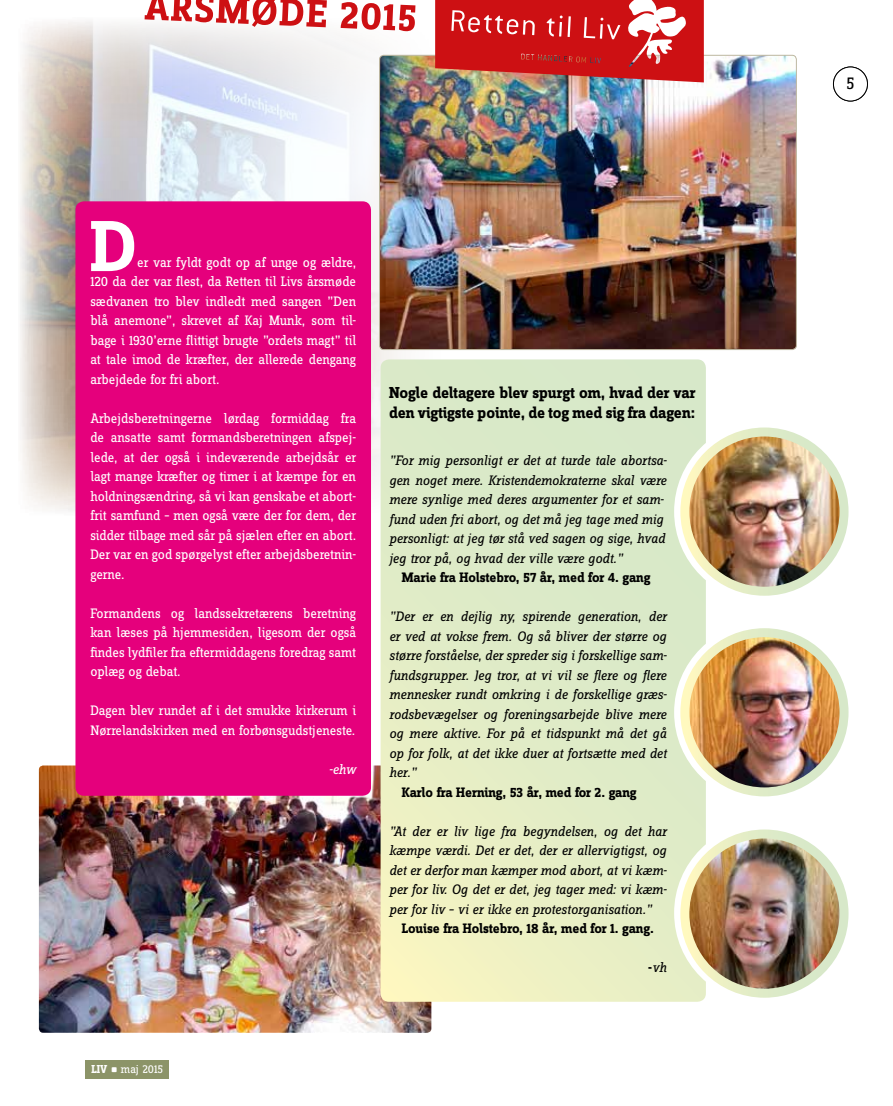
<style>
.page{position:relative;width:893px;height:1106px;background:#fff}
.page>*{position:absolute;margin:0;border:0;box-sizing:border-box;transform-origin:0 0}
.t1{font:700 75px "Zine Slab Dis OT";color:#fff}
.t2{font:18px "Zine Slab Dis OT";color:#000}
.t3{font:700 16.5px/20.2px "Zine Slab Dis OT";letter-spacing:-.01em;color:#000}
.t4{font:14.25px/19.5px "Zine Slab Dis OT";letter-spacing:-.01em;color:#fff;text-align:justify}
.t5{font:italic 14.25px/19.5px "Zine Slab Dis OT";letter-spacing:-.01em;color:#000;text-align:justify}
.t6{font:700 14.25px "Zine Slab Dis OT";letter-spacing:-.005em;color:#000}
.t7{font:italic 14.25px "Zine Slab Dis OT";color:#fff}
.t8{font:12px "Zine Slab Dis OT";letter-spacing:-.01em;color:#fff}
.s1{font-weight:700;font-style:normal}
.s2{font-weight:700}
.s3{font-family:"Agency FB";font-size:16.5px}
</style>
<div class="page">
<img style="left:20px;top:17px;width:415px;height:499px">
<img style="left:39px;top:765px;width:392px;height:267px">
<svg style="left:381px;top:359px;width:325px;height:642px"></svg>
<div style="left:75px;top:201px;width:296px;height:594px;background:#e5007c;border-radius:9px"></div>
<div style="left:674px;top:822px;width:180px;height:181px;border:10px solid #fff;border-radius:50%"></div>
<svg style="left:679px;top:426px;width:171px;height:171px"></svg>
<div style="left:674px;top:421px;width:180px;height:181px;border:10px solid #fff;border-radius:50%"></div>
<img style="left:685px;top:432px;width:159px;height:159px;border-radius:80px">
<div style="left:680px;top:427px;width:168px;height:168px;border:9px solid #fff;border-radius:50%"></div>
<img style="left:685px;top:834px;width:158px;height:159px">
<div style="left:680px;top:829px;width:168px;height:168px;border:9px solid #fff;border-radius:50%"></div>
<svg style="left:679px;top:627px;width:171px;height:170px"></svg>
<div style="left:674px;top:622px;width:180px;height:180px;border:10px solid #fff;border-radius:50%"></div>
<img style="left:685px;top:632px;width:159px;height:160px;border-radius:80px">
<div style="left:680px;top:628px;width:168px;height:168px;border:9px solid #fff;border-radius:50%"></div>
<svg style="left:145px;top:0;width:270px;height:31px"></svg>
<img style="left:379px;top:55px;width:417px;height:294px">
<svg style="left:435px;top:0;width:269px;height:82px"></svg>
<div style="left:85px;top:1060px;width:83px;height:18px;background:#8c9468"></div>
<div style="left:833px;top:67px;width:35px;height:34px;border:1px solid #000;border-radius:50%"></div>
<h1 class="t1" style="left:90px;top:208px;width:48px">D</h1>
<p class="t4" style="left:90px;top:253px;width:267px;text-indent:47px">er var fyldt godt op af unge og ældre, 120 da der var flest, da Retten til Livs årsmøde sædvanen tro blev indledt med sangen ”Den blå anemone”, skrevet af Kaj Munk, som til&shy;bage i 1930’erne flittigt brugte ”ordets magt” til at tale imod de kræfter, der allerede dengang arbejdede for fri abort.</p>
<p class="t4" style="left:90px;top:408px;width:267px">Arbejdsberetningerne lørdag formiddag fra de ansatte samt formandsberetningen afspej&shy;lede, at der også i indeværende arbejdsår er lagt mange kræfter og timer i at kæmpe for en holdningsændring, så vi kan genskabe et abort&shy;frit samfund – men også være der for dem, der sidder tilbage med sår på sjælen efter en abort.<br>Der var en god spørgelyst efter arbejdsberetnin&shy;gerne.</p>
<p class="t4" style="left:90px;top:603px;width:267px">Formandens og landssekretærens beretning kan læses på hjemmesiden, ligesom der også findes lydfiler fra eftermiddagens foredrag samt oplæg og debat.</p>
<p class="t4" style="left:90px;top:701px;width:267px">Dagen blev rundet af i det smukke kirkerum i<br>Nørrelandskirken med en forbønsgudstjeneste.</p>
<p class="t7" style="left:329px;top:762px;width:29px">-ehw</p>
<p class="t3" style="left:389px;top:383px;width:308px">Nogle deltagere blev spurgt om, hvad der var den vigtigste pointe, de tog med sig fra dagen:</p>
<p class="t5" style="left:389px;top:451px;width:279px;text-align:left">”For mig personligt er det at turde tale abortsa&shy;gen noget mere. Kristendemokraterne skal være mere synlige med deres argumenter for et sam&shy;fund uden fri abort, og det må jeg tage med mig personligt: at jeg tør stå ved sagen og sige, hvad jeg tror på, og hvad der ville være godt.”</p>
<p class="t6" style="left:402px;top:570px;width:250px">Marie fra Holstebro, 57 år, med for 4. gang</p>
<p class="t5" style="left:389px;top:607px;width:279px">”Der er en dejlig ny, spirende generation, der er ved at vokse frem. Og så bliver der større og større forståelse, der spreder sig i forskellige sam&shy;fundsgrupper. Jeg tror, at vi vil se flere og flere mennesker rundt omkring i de forskellige græs&shy;rodsbevægelser og foreningsarbejde blive mere og mere aktive. For på et tidspunkt må det gå op for folk, at det ikke duer at fortsætte med det her.”</p>
<p class="t6" style="left:402px;top:784px;width:236px">Karlo fra Herning, 53 år, med for 2. gang</p>
<p class="t5" style="left:389px;top:821px;width:279px">”At der er liv lige fra begyndelsen, og det har kæmpe værdi. Det er det, der er allervigtigst, og det er derfor man kæmper mod abort, at vi kæm&shy;per for liv. Og det er det, jeg tager med: vi kæm&shy;per for liv – vi er ikke en protestorganisation.”</p>
<p class="t6" style="left:402px;top:921px;width:253px">Louise fra Holstebro, 18 år, med for 1. gang.</p>
<p class="t5" style="left:648px;top:958px;width:20px"><span class="s1">-</span>vh</p>
<p class="t8" style="left:91px;top:1063px;width:73px"><span class="s2">LIV</span> <span class="s3">•</span> maj 2015</p>
<p class="t2" style="left:846px;top:75px;width:10px">5</p>
</div>
